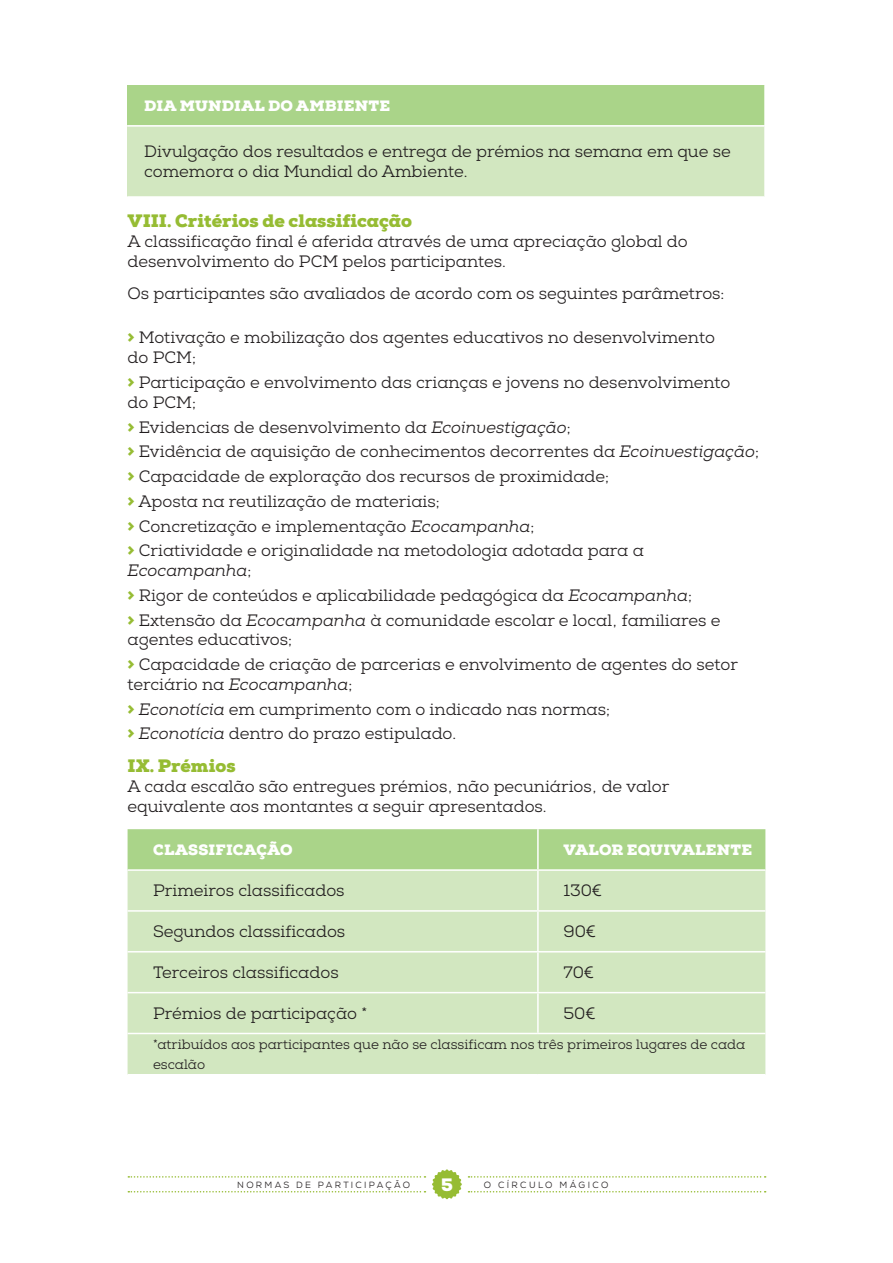
<style>
.page{position:relative;width:893px;height:1263px;background:#fff}
.page>*{position:absolute;margin:0;border:0;box-sizing:border-box;transform-origin:0 0}
.t1{font:900 18px "Nexa Slab";color:#96bc33}
.t2{font:900 18px "Nexa Slab";color:#fff}
.List_Paragraph{font:16.5px/19.8px "Nexa Slab";color:#231f20}
.t3{font:900 15px "Nexa Slab";letter-spacing:.015em;color:#fff}
.t4{font:13.5px/19.8px "Nexa Slab";color:#231f20}
.t5{font:9px "Nexa";letter-spacing:.25em;color:#231f20}
.s1{font-weight:900;font-size:18px;color:#96bc33}
.s2{font-style:italic}
</style>
<div class="page">
<svg style="left:128px;top:1176px;width:297px;height:1px"></svg>
<svg style="left:128px;top:1191px;width:297px;height:1px"></svg>
<svg style="left:468px;top:1176px;width:298px;height:1px"></svg>
<svg style="left:468px;top:1191px;width:298px;height:1px"></svg>
<svg style="left:432px;top:1169px;width:30px;height:30px"></svg>
<div style="left:127px;top:85px;width:638px;height:41px;background:#aad489"></div>
<div style="left:127px;top:126px;width:638px;height:71px;background:#d2e7c0"></div>
<hr style="left:764px;top:85px;width:2px;height:40px;background:#fff">
<hr style="left:127px;top:125px;width:639px;height:2px;background:#fff">
<hr style="left:764px;top:127px;width:2px;height:69px;background:#fff">
<hr style="left:127px;top:196px;width:639px;height:2px;background:#fff">
<div style="left:128px;top:829px;width:637px;height:40px;background:#aad489"></div>
<div style="left:128px;top:871px;width:637px;height:203px;background:#d2e7c0"></div>
<hr style="left:537px;top:829px;width:2px;height:40px;background:#fff">
<hr style="left:537px;top:871px;width:2px;height:39px;background:#fff">
<hr style="left:128px;top:910px;width:410px;height:2px;background:#fff">
<hr style="left:538px;top:910px;width:227px;height:2px;background:#fff">
<hr style="left:537px;top:912px;width:2px;height:39px;background:#fff">
<hr style="left:128px;top:951px;width:410px;height:1px;background:#fff">
<hr style="left:538px;top:951px;width:227px;height:1px;background:#fff">
<hr style="left:537px;top:952px;width:2px;height:40px;background:#fff">
<hr style="left:128px;top:992px;width:410px;height:1px;background:#fff">
<hr style="left:538px;top:992px;width:227px;height:1px;background:#fff">
<hr style="left:537px;top:993px;width:2px;height:40px;background:#fff">
<hr style="left:128px;top:1033px;width:410px;height:1px;background:#fff">
<hr style="left:538px;top:1033px;width:227px;height:1px;background:#fff">
<p class="t3" style="left:144px;top:96px;width:247px">DIA MUNDIAL DO AMBIENTE</p>
<p class="List_Paragraph" style="left:144px;top:142px;width:588px">Divulgação dos resultados e entrega de prémios na semana em que se comemora o dia Mundial do Ambiente.</p>
<p class="t1" style="left:128px;top:210px;width:286px">VIII. Critérios de classificação</p>
<p class="List_Paragraph" style="left:128px;top:232px;width:562px">A classificação final é aferida através de uma apreciação global do desenvolvimento do PCM pelos participantes.</p>
<p class="List_Paragraph" style="left:128px;top:284px;width:598px">Os participantes são avaliados de acordo com os seguintes parâmetros:</p>
<p class="List_Paragraph" style="left:128px;top:328px;width:589px"><span class="s1">&gt;</span> Motivação e mobilização dos agentes educativos no desenvolvimento</p>
<p class="List_Paragraph" style="left:128px;top:348px;width:70px">do PCM;</p>
<p class="List_Paragraph" style="left:128px;top:373px;width:604px"><span class="s1">&gt;</span> Participação e envolvimento das crianças e jovens no desenvolvimento</p>
<p class="List_Paragraph" style="left:128px;top:393px;width:70px">do PCM;</p>
<p class="List_Paragraph" style="left:128px;top:417px;width:445px"><span class="s1">&gt;</span> Evidencias de desenvolvimento da <span class="s2">Ecoinvestigação</span>;</p>
<p class="List_Paragraph" style="left:128px;top:442px;width:633px"><span class="s1">&gt;</span> Evidência de aquisição de conhecimentos decorrentes da <span class="s2">Ecoinvestigação</span>;</p>
<p class="List_Paragraph" style="left:128px;top:467px;width:483px"><span class="s1">&gt;</span> Capacidade de exploração dos recursos de proximidade;</p>
<p class="List_Paragraph" style="left:128px;top:492px;width:314px"><span class="s1">&gt;</span> Aposta na reutilização de materiais;</p>
<p class="List_Paragraph" style="left:128px;top:516px;width:408px"><span class="s1">&gt;</span> Concretização e implementação <span class="s2">Ecocampanha</span>;</p>
<p class="List_Paragraph" style="left:128px;top:541px;width:518px"><span class="s1">&gt;</span> Criatividade e originalidade na metodologia adotada para a<br><span class="s2">Ecocampanha</span>;</p>
<p class="List_Paragraph" style="left:128px;top:586px;width:566px"><span class="s1">&gt;</span> Rigor de conteúdos e aplicabilidade pedagógica da <span class="s2">Ecocampanha</span>;</p>
<p class="List_Paragraph" style="left:128px;top:610px;width:594px"><span class="s1">&gt;</span> Extensão da <span class="s2">Ecocampanha</span> à comunidade escolar e local, familiares e agentes educativos;</p>
<p class="List_Paragraph" style="left:128px;top:655px;width:612px"><span class="s1">&gt;</span> Capacidade de criação de parcerias e envolvimento de agentes do setor terciário na <span class="s2">Ecocampanha</span>;</p>
<p class="List_Paragraph" style="left:128px;top:699px;width:484px"><span class="s1">&gt;</span> <span class="s2">Econotícia</span> em cumprimento com o indicado nas normas;</p>
<p class="List_Paragraph" style="left:128px;top:724px;width:330px"><span class="s1">&gt;</span> <span class="s2">Econotícia</span> dentro do prazo estipulado.</p>
<p class="t1" style="left:128px;top:755px;width:110px">IX. Prémios</p>
<p class="List_Paragraph" style="left:128px;top:777px;width:543px">A cada escalão são entregues prémios, não pecuniários, de valor equivalente aos montantes a seguir apresentados.</p>
<p class="t3" style="left:153px;top:840px;width:141px">CLASSIFICAÇÃO</p>
<p class="t3" style="left:563px;top:840px;width:190px">VALOR EQUIVALENTE</p>
<p class="List_Paragraph" style="left:153px;top:881px;width:193px">Primeiros classificados</p>
<p class="List_Paragraph" style="left:563px;top:881px;width:40px">130€</p>
<p class="List_Paragraph" style="left:153px;top:922px;width:194px">Segundos classificados</p>
<p class="List_Paragraph" style="left:563px;top:922px;width:34px">90€</p>
<p class="List_Paragraph" style="left:153px;top:963px;width:187px">Terceiros classificados</p>
<p class="List_Paragraph" style="left:563px;top:963px;width:32px">70€</p>
<p class="List_Paragraph" style="left:153px;top:1003px;width:216px">Prémios de participação *</p>
<p class="List_Paragraph" style="left:563px;top:1003px;width:34px">50€</p>
<p class="t4" style="left:153px;top:1035px;width:594px">*atribuídos aos participantes que não se classificam nos três primeiros lugares de cada escalão</p>
<p class="t5" style="left:237px;top:1179px;width:174px">NORMAS DE PARTICIPAÇÃO</p>
<p class="t2" style="left:441px;top:1173px;width:13px">5</p>
<p class="t5" style="left:484px;top:1179px;width:126px">O CÍRCULO MÁGICO</p>
</div>
